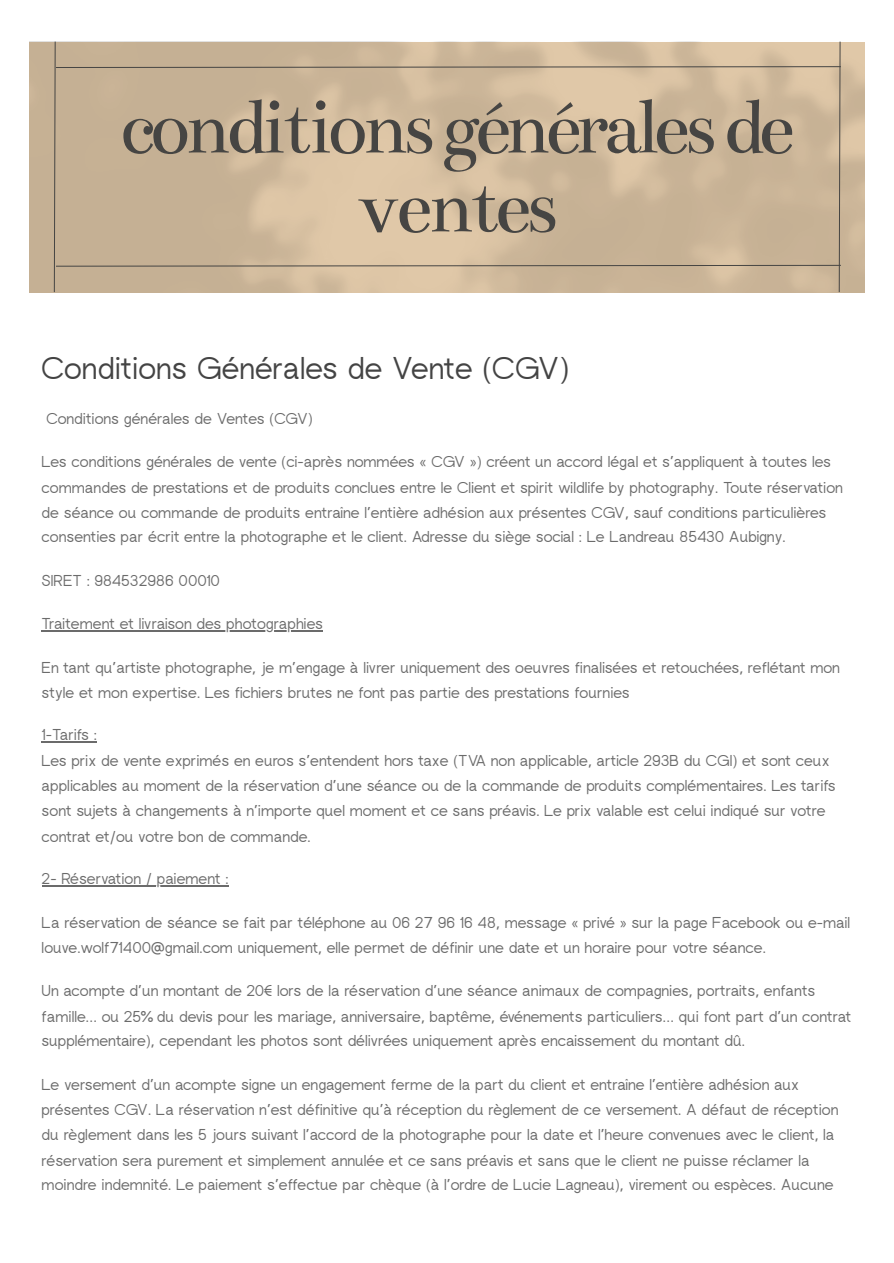
<style>
.page{position:relative;width:894px;height:1263px;background:#fff}
.page>*{position:absolute;margin:0;border:0;box-sizing:border-box;transform-origin:0 0}
.t1{font:83.4px/78.9px "Bentham";letter-spacing:-.065em;color:#464543;text-align:center}
.t2{font:31.5px "rugratssans";color:#444}
.t3{font:15.75px/25.3px "rugratssans";color:#6b6b6b}
</style>
<div class="page">
<hr style="left:42px;top:630px;width:281px;height:1px;background:#6b6b6b">
<hr style="left:42px;top:741px;width:55px;height:1px;background:#6b6b6b">
<hr style="left:42px;top:885px;width:186px;height:1px;background:#6b6b6b">
<svg style="left:53px;top:42px;width:788px;height:250px;background:#ccb799"></svg>
<p class="t1" style="left:119px;top:88px;width:676px">conditionsgénéralesde ventes</p>
<h1 class="t2" style="left:42px;top:357px;width:529px">Conditions Générales de Vente (CGV)</h1>
<p class="t3" style="left:46px;top:408px;width:268px">Conditions générales de Ventes (CGV)</p>
<p class="t3" style="left:42px;top:450px;width:802px">Les conditions générales de vente (ci-après nommées « CGV ») créent un accord légal et s’appliquent à toutes les commandes de prestations et de produits conclues entre le Client et spirit wildlife by photography. Toute réservation de séance ou commande de produits entraîne l’entière adhésion aux présentes CGV, sauf conditions particulières consenties par écrit entre la photographe et le client. Adresse du siège social : Le Landreau 85430 Aubigny.</p>
<p class="t3" style="left:42px;top:570px;width:180px">SIRET : 984532986 00010</p>
<p class="t3" style="left:42px;top:612px;width:283px">Traitement et livraison des photographies</p>
<p class="t3" style="left:42px;top:656px;width:799px;line-height:24.8px">En tant qu’artiste photographe, je m’engage à livrer uniquement des oeuvres finalisées et retouchées, reflétant mon style et mon expertise. Les fichiers brutes ne font pas partie des prestations fournies</p>
<h2 class="t3" style="left:42px;top:724px;width:795px">1-Tarifs :<br>Les prix de vente exprimés en euros s’entendent hors taxe (TVA non applicable, article 293B du CGI) et sont ceux applicables au moment de la réservation d’une séance ou de la commande de produits complémentaires. Les tarifs sont sujets à changements à n’importe quel moment et ce sans préavis. Le prix valable est celui indiqué sur votre contrat et/ou votre bon de commande.</h2>
<h2 class="t3" style="left:42px;top:868px;width:188px">2- Réservation / paiement :</h2>
<p class="t3" style="left:42px;top:912px;width:809px;line-height:24.8px">La réservation de séance se fait par téléphone au 06 27 96 16 48, message « privé » sur la page Facebook ou e-mail louve.wolf71400@gmail.com uniquement, elle permet de définir une date et un horaire pour votre séance.</p>
<p class="t3" style="left:42px;top:979px;width:810px">Un acompte d’un montant de 20€ lors de la réservation d’une séance animaux de compagnies, portraits, enfants famille… ou 25% du devis pour les mariage, anniversaire, baptême, événements particuliers… qui font part d’un contrat supplémentaire), cependant les photos sont délivrées uniquement après encaissement du montant dû.</p>
<p class="t3" style="left:42px;top:1074px;width:798px">Le versement d’un acompte signe un engagement ferme de la part du client et entraîne l’entière adhésion aux présentes CGV. La réservation n’est définitive qu’à réception du règlement de ce versement. A défaut de réception du règlement dans les 5 jours suivant l’accord de la photographe pour la date et l’heure convenues avec le client, la réservation sera purement et simplement annulée et ce sans préavis et sans que le client ne puisse réclamer la moindre indemnité. Le paiement s’effectue par chèque (à l’ordre de Lucie Lagneau), virement ou espèces. Aucune</p>
</div>
